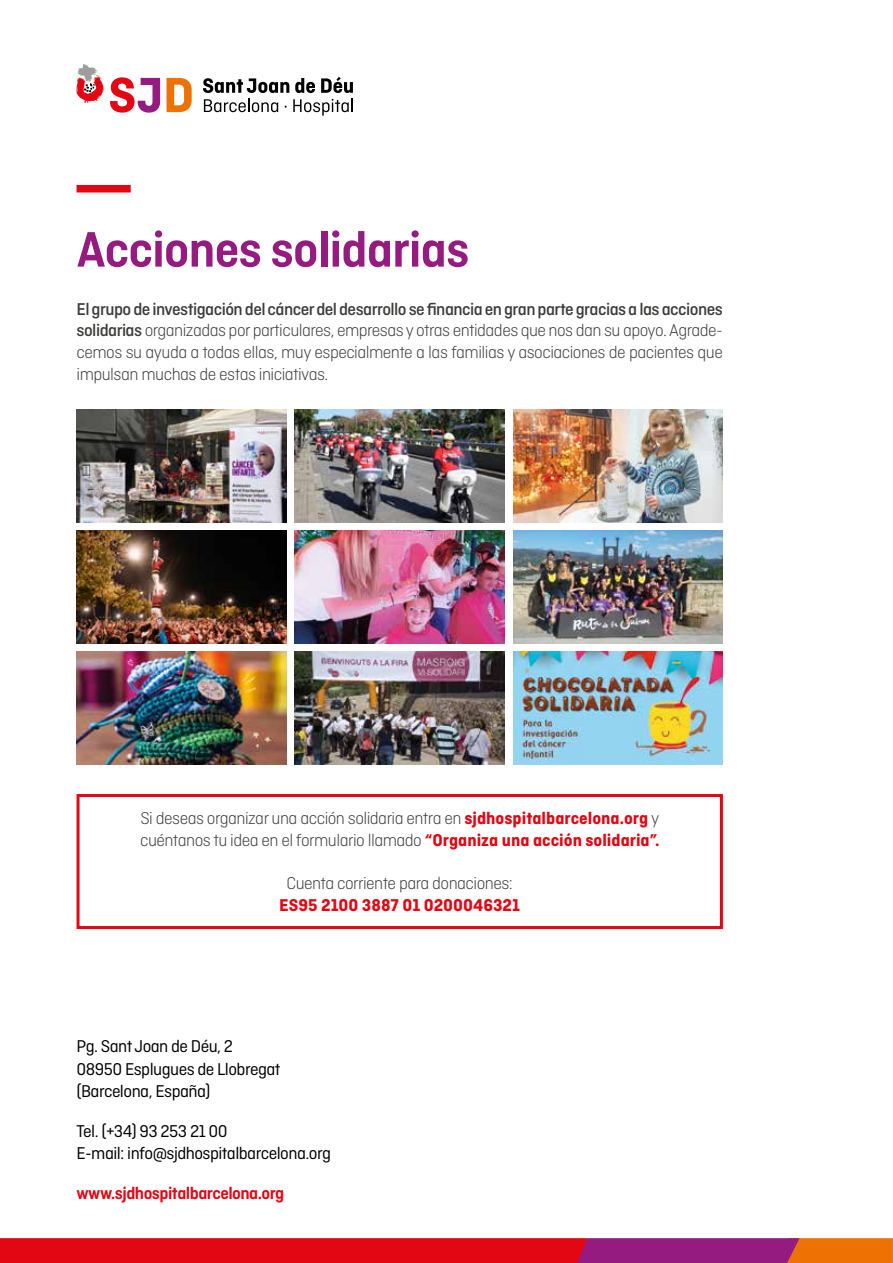
<style>
.page{position:relative;width:893px;height:1263px;background:#fff}
.page>*{position:absolute;margin:0;border:0;box-sizing:border-box;transform-origin:0 0}
.t1{font:600 52.5px "Ciutadella";letter-spacing:-.02em;color:#951b81}
.t2{font:300 18px/21.6px "Ciutadella";letter-spacing:-.03em;color:#3c3c3b;text-align:justify}
.t3{font:18px/22.5px "Ciutadella";letter-spacing:-.03em;color:#000}
.t4{font:600 18px "Ciutadella";letter-spacing:-.03em;color:#e30613}
.t5{font:700 18px "Ciutadella";color:#e30613}
.s1{font-weight:500}
.s2{font-weight:700;color:#e30613}
</style>
<div class="page">
<svg style="left:0;top:1238px;width:893px;height:25px;background:#d2182c"></svg>
<svg style="left:203px;top:78px;width:86px;height:15px"></svg>
<svg style="left:295px;top:78px;width:20px;height:15px"></svg>
<svg style="left:321px;top:77px;width:32px;height:16px"></svg>
<svg style="left:204px;top:99px;width:74px;height:13px"></svg>
<svg style="left:293px;top:99px;width:60px;height:17px"></svg>
<svg style="left:77px;top:64px;width:26px;height:39px"></svg>
<svg style="left:167px;top:78px;width:25px;height:34px"></svg>
<svg style="left:110px;top:77px;width:50px;height:36px"></svg>
<div style="left:77px;top:794px;width:646px;height:135px;border:3px solid #e30613"></div>
<img style="left:77px;top:409px;width:209px;height:113px">
<img style="left:77px;top:531px;width:209px;height:113px">
<img style="left:77px;top:651px;width:209px;height:113px">
<img style="left:294px;top:409px;width:210px;height:113px">
<img style="left:513px;top:409px;width:210px;height:113px">
<img style="left:294px;top:531px;width:210px;height:113px">
<img style="left:294px;top:651px;width:210px;height:113px">
<img style="left:513px;top:531px;width:210px;height:113px">
<img style="left:513px;top:651px;width:210px;height:113px">
<div style="left:77px;top:185px;width:54px;height:7px;background:#e30613"></div>
<h1 class="t1" style="left:77px;top:220px;width:395px">Acciones solidarias</h1>
<p class="t2" style="left:77px;top:298px;width:648px"><span class="s1">El grupo de investigación del cáncer del desarrollo se financia en gran parte gracias a las acciones solidarias</span> organizadas por particulares, empresas y otras entidades que nos dan su apoyo. Agrade&shy;cemos su ayuda a todas ellas, muy especialmente a las familias y asociaciones de pacientes que impulsan muchas de estas iniciativas.</p>
<p class="t2" style="left:140px;top:807px;width:521px">Si deseas organizar una acción solidaria entra en <span class="s2">sjdhospitalbarcelona.org</span> y cuéntanos tu idea en el formulario llamado <span class="s2">“Organiza una acción solidaria”.</span></p>
<p class="t2" style="left:286px;top:872px;width:228px">Cuenta corriente para donaciones:</p>
<p class="t5" style="left:279px;top:894px;width:242px">ES95 2100 3887 01 0200046321</p>
<p class="t3" style="left:77px;top:1035px;width:205px">Pg. Sant Joan de Déu, 2<br>08950 Esplugues de Llobregat (Barcelona, España)</p>
<p class="t3" style="left:77px;top:1119px;width:256px">Tel. (+34) 93 253 21 00<br>E-mail: info@sjdhospitalbarcelona.org</p>
<p class="t4" style="left:77px;top:1183px;width:209px">www.sjdhospitalbarcelona.org</p>
</div>
